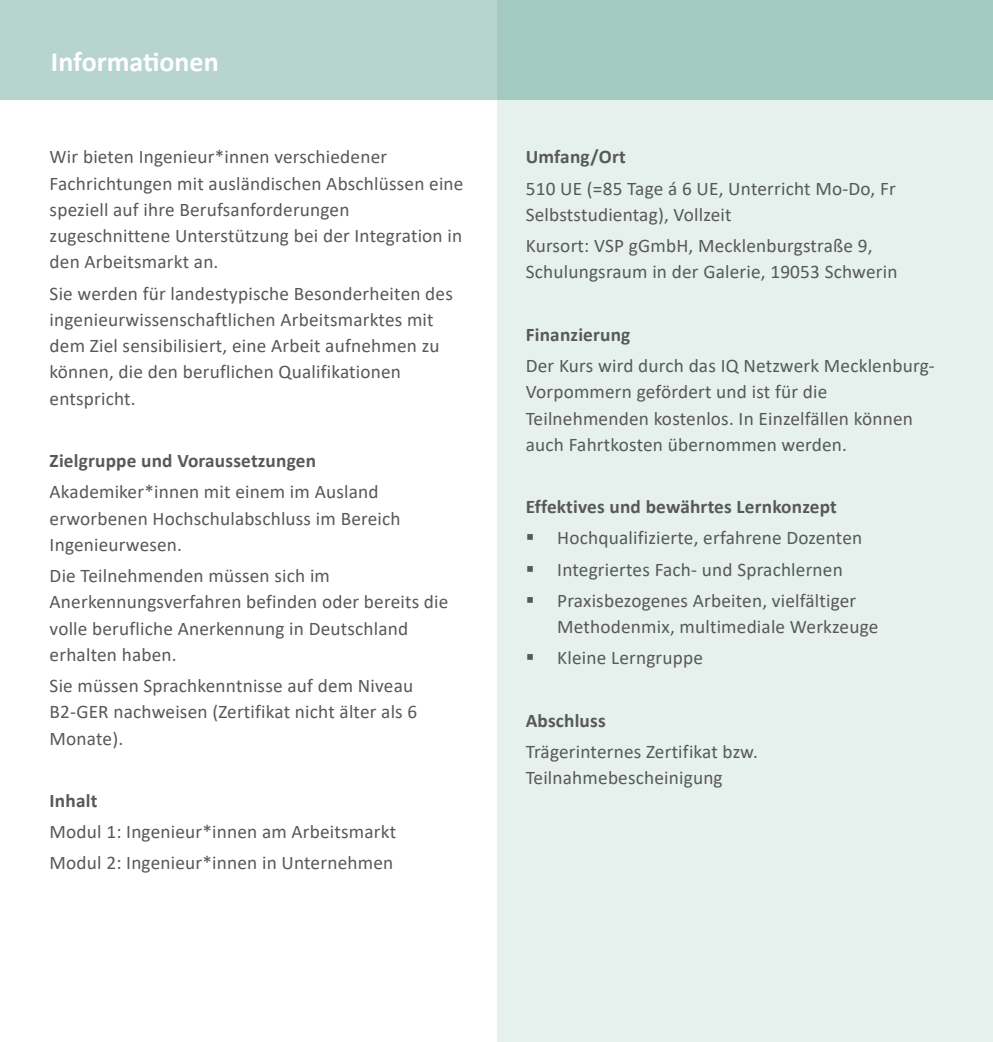
<style>
.page{position:relative;width:993px;height:1042px;background:#fff}
.page>*{position:absolute;margin:0;border:0;box-sizing:border-box;transform-origin:0 0}
.t1{font:700 28px "Calibri";color:#fff}
.t2{font:19.25px/26.2px "Calibri";letter-spacing:.01em;color:#57585a}
.t3{font:700 19.25px "Calibri";letter-spacing:.01em;color:#57585a}
</style>
<div class="page">
<div style="left:497px;top:99px;width:495px;height:943px;background:#e6f0ed"></div>
<div style="left:0;top:0;width:497px;height:99px;background:#b7d5ce"></div>
<div style="left:497px;top:0;width:495px;height:99px;background:#a2cabf"></div>
<h1 class="t1" style="left:51px;top:42px;width:169px">Informationen</h1>
<p class="t2" style="left:50px;top:143px;width:415px">Wir bieten Ingenieur*innen verschiedener Fachrichtungen mit ausländischen Abschlüssen eine speziell auf ihre Berufsanforderungen zugeschnittene Unterstützung bei der Integration in den Arbeitsmarkt an.</p>
<p class="t2" style="left:50px;top:279px;width:404px">Sie werden für landestypische Besonderheiten des ingenieurwissenschaftlichen Arbeitsmarktes mit dem Ziel sensibilisiert, eine Arbeit aufnehmen zu können, die den beruflichen Qualifikationen entspricht.</p>
<p class="t3" style="left:50px;top:447px;width:268px">Zielgruppe und Voraussetzungen</p>
<p class="t2" style="left:50px;top:478px;width:352px">Akademiker*innen mit einem im Ausland erworbenen Hochschulabschluss im Bereich<br>Ingenieurwesen.</p>
<p class="t2" style="left:50px;top:562px;width:400px">Die Teilnehmenden müssen sich im Anerkennungsverfahren befinden oder bereits die volle berufliche Anerkennung in Deutschland erhalten haben.</p>
<p class="t2" style="left:50px;top:672px;width:369px">Sie müssen Sprachkenntnisse auf dem Niveau<br>B2-GER nachweisen (Zertifikat nicht älter als 6<br>Monate).</p>
<p class="t3" style="left:50px;top:787px;width:49px">Inhalt</p>
<p class="t2" style="left:50px;top:816px;width:348px;line-height:31.2px">Modul 1: Ingenieur*innen am Arbeitsmarkt<br>Modul 2: Ingenieur*innen in Unternehmen</p>
<p class="t3" style="left:525px;top:143px;width:101px">Umfang/Ort</p>
<p class="t2" style="left:525px;top:175px;width:371px">510 UE (=85 Tage á 6 UE, Unterricht Mo-Do, Fr<br>Selbststudientag), Vollzeit</p>
<p class="t2" style="left:525px;top:232px;width:373px">Kursort: VSP gGmbH, Mecklenburgstraße 9,<br>Schulungsraum in der Galerie, 19053 Schwerin</p>
<p class="t3" style="left:525px;top:321px;width:106px">Finanzierung</p>
<p class="t2" style="left:525px;top:352px;width:410px">Der Kurs wird durch das IQ Netzwerk Mecklenburg-Vorpommern gefördert und ist für die Teilnehmenden kostenlos. In Einzelfällen können auch Fahrtkosten übernommen werden.</p>
<p class="t3" style="left:525px;top:493px;width:312px">Effektives und bewährtes Lernkonzept</p>
<p class="t2" style="left:557px;top:522px;width:306px;line-height:31.2px">Hochqualifizierte, erfahrene Dozenten<br>Integriertes Fach- und Sprachlernen<br>Praxisbezogenes Arbeiten, vielfältiger</p>
<p class="t2" style="left:557px;top:611px;width:322px;line-height:31.2px">Methodenmix, multimediale Werkzeuge<br>Kleine Lerngruppe</p>
<p class="t3" style="left:525px;top:707px;width:81px">Abschluss</p>
<p class="t2" style="left:525px;top:738px;width:233px">Trägerinternes Zertifikat bzw.<br>Teilnahmebescheinigung</p>
</div>
